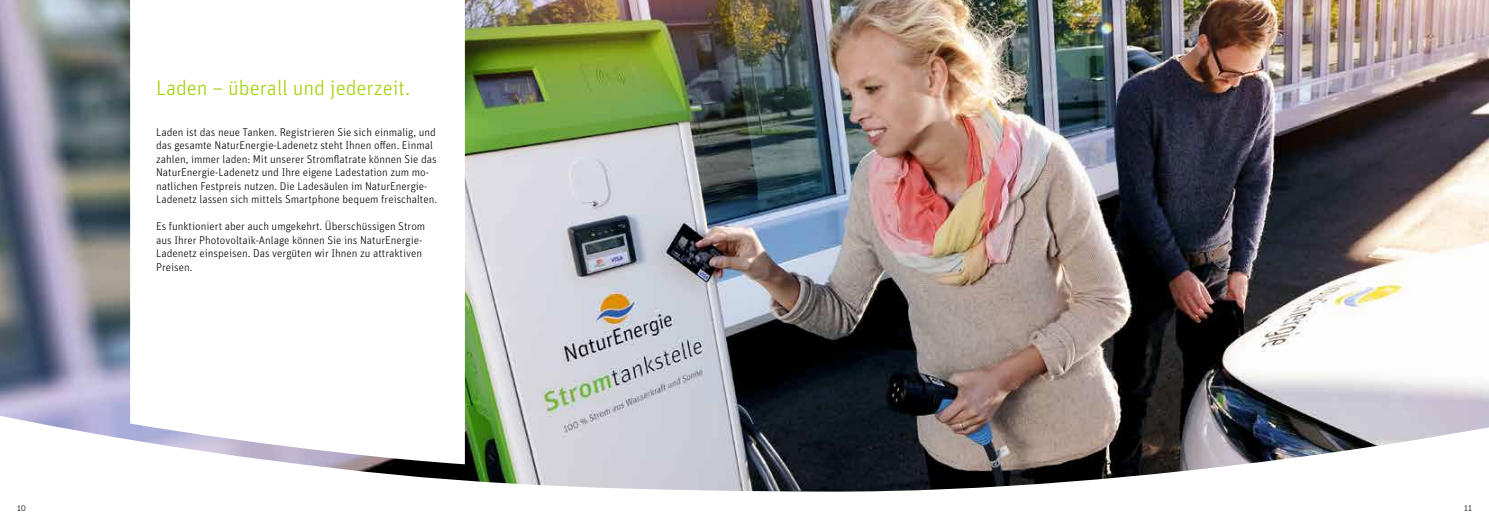
<style>
.page{position:relative;width:1489px;height:525px;background:#fff}
.page>*{position:absolute;margin:0;border:0;box-sizing:border-box;transform-origin:0 0}
.t1{font:300 21.25px "Unit OT";color:#a3d109}
.t2{font:300 11.25px/13.5px "Unit OT";color:#000}
.t3{font:300 8.88px "Unit OT";color:#000}
.t4{font:300 8.75px "Unit OT";color:#000}
</style>
<div class="page">
<img style="left:0;top:0;width:1488px;height:135px">
<img style="left:0;top:135px;width:1488px;height:357px">
<svg style="left:130px;top:0;width:335px;height:464px"></svg>
<h1 class="t1" style="left:156px;top:75px;width:256px">Laden – überall und jederzeit.</h1>
<p class="t2" style="left:156px;top:125px;width:282px">Laden ist das neue Tanken. Registrieren Sie sich einmalig, und das gesamte NaturEnergie-Ladenetz steht Ihnen offen. Einmal zahlen, immer laden: Mit unserer Stromflatrate können Sie das NaturEnergie-Ladenetz und Ihre eigene Ladestation zum mo&shy;natlichen Festpreis nutzen. Die Ladesäulen im NaturEnergie-Ladenetz lassen sich mittels Smartphone bequem freischalten.</p>
<p class="t2" style="left:156px;top:219px;width:271px">Es funktioniert aber auch umgekehrt. Überschüssigen Strom aus Ihrer Photovoltaik-Anlage können Sie ins NaturEnergie-Ladenetz einspeisen. Das vergüten wir Ihnen zu attraktiven Preisen.</p>
<p class="t4" style="left:17px;top:502px;width:11px">10</p>
<p class="t3" style="left:1463px;top:502px;width:9px">11</p>
</div>
